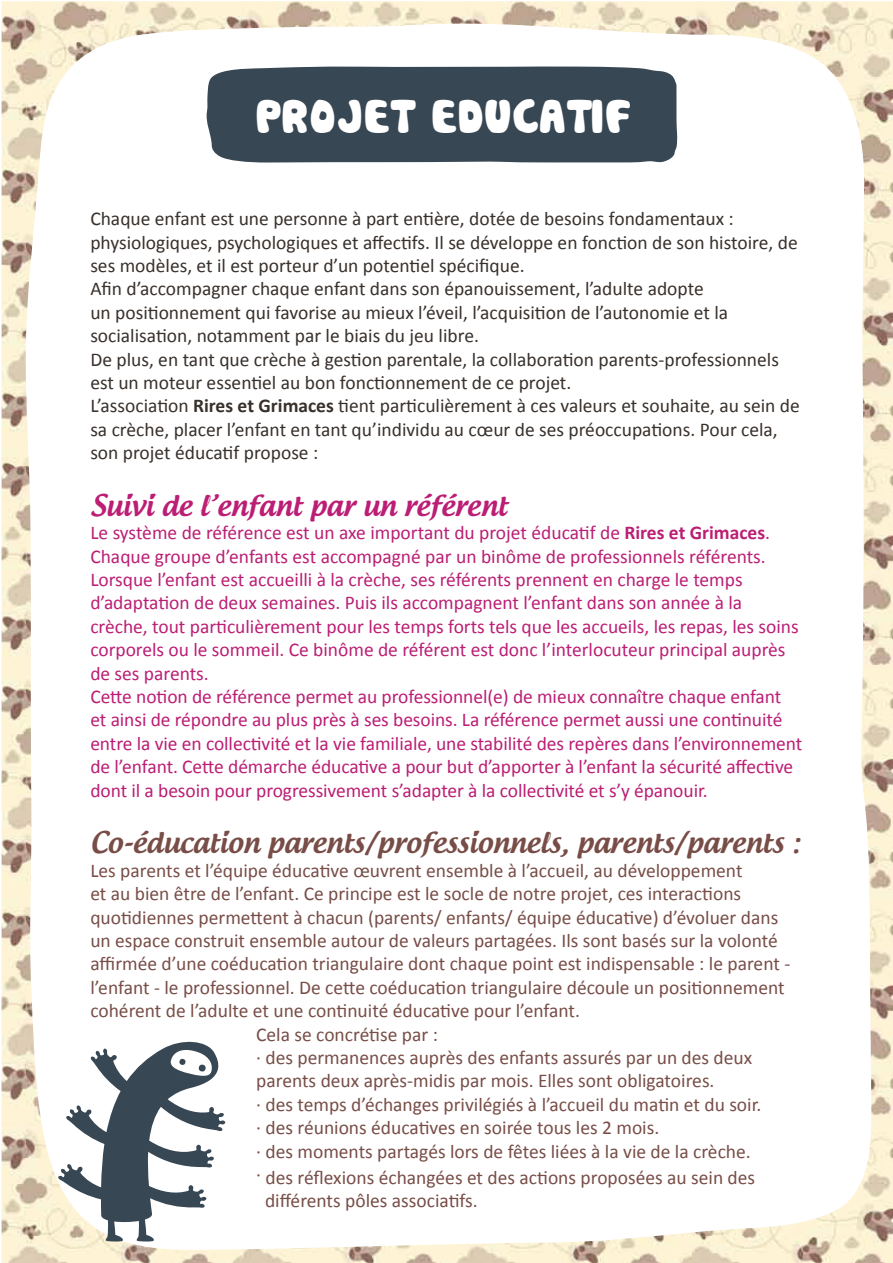
<style>
.page{position:relative;width:893px;height:1263px;background:#fff}
.page>*{position:absolute;margin:0;border:0;box-sizing:border-box;transform-origin:0 0}
.t1{font:46.2px "Cookies";color:#fff}
.t2{font:500 28.5px "Androgyne";color:#784d47}
.t3{font:500 28.5px "Androgyne";color:#bb1e74}
.t4{font:19.5px/23.4px "Calibri";color:#784d47}
.t5{font:19.5px/23.4px "Calibri";letter-spacing:-.005em;color:#bb1e74}
.t6{font:19.5px/23.4px "Calibri";color:#38302b}
.s1{font-weight:700}
</style>
<div class="page">
<hr style="left:892px;top:0;width:1px;height:1263px;background:#c7adcf">
<img style="left:2px;top:1px;width:891px;height:1262px">
<svg style="left:58px;top:1038px;width:168px;height:204px"></svg>
<h1 class="t1" style="left:256px;top:96px;width:377px">PROJET EDUCATIF</h1>
<p class="t6" style="left:90px;top:206px;width:709px">Chaque enfant est une personne à part entière, dotée de besoins fondamentaux : physiologiques, psychologiques et affectifs. Il se développe en fonction de son histoire, de ses modèles, et il est porteur d’un potentiel spécifique.</p>
<p class="t6" style="left:90px;top:276px;width:639px">Afin d’accompagner chaque enfant dans son épanouissement, l’adulte adopte un positionnement qui favorise au mieux l’éveil, l’acquisition de l’autonomie et la socialisation, notamment par le biais du jeu libre.</p>
<p class="t6" style="left:90px;top:346px;width:690px">De plus, en tant que crèche à gestion parentale, la collaboration parents-professionnels est un moteur essentiel au bon fonctionnement de ce projet.</p>
<p class="t6" style="left:90px;top:393px;width:711px">L’association <span class="s1">Rires et Grimaces</span> tient particulièrement à ces valeurs et souhaite, au sein de sa crèche, placer l’enfant en tant qu’individu au cœur de ses préoccupations. Pour cela, son projet éducatif propose :</p>
<p class="t3" style="left:90px;top:487px;width:419px">Suivi de l’enfant par un référent</p>
<p class="t5" style="left:90px;top:520px;width:681px">Le système de référence est un axe important du projet éducatif de <span class="s1">Rires et Grimaces</span>.</p>
<p class="t5" style="left:90px;top:544px;width:677px">Chaque groupe d’enfants est accompagné par un binôme de professionnels référents.</p>
<p class="t5" style="left:90px;top:567px;width:710px">Lorsque l’enfant est accueilli à la crèche, ses référents prennent en charge le temps d’adaptation de deux semaines. Puis ils accompagnent l’enfant dans son année à la crèche, tout particulièrement pour les temps forts tels que les accueils, les repas, les soins corporels ou le sommeil. Ce binôme de référent est donc l’interlocuteur principal auprès de ses parents.</p>
<p class="t5" style="left:90px;top:684px;width:713px">Cette notion de référence permet au professionnel(e) de mieux connaître chaque enfant et ainsi de répondre au plus près à ses besoins. La référence permet aussi une continuité entre la vie en collectivité et la vie familiale, une stabilité des repères dans l’environnement de l’enfant. Cette démarche éducative a pour but d’apporter à l’enfant la sécurité affective dont il a besoin pour progressivement s’adapter à la collectivité et s’y épanouir.</p>
<p class="t2" style="left:90px;top:824px;width:711px">Co-éducation parents/professionnels, parents/parents :</p>
<p class="t4" style="left:90px;top:858px;width:701px">Les parents et l’équipe éducative œuvrent ensemble à l’accueil, au développement<br>et au bien être de l’enfant. Ce principe est le socle de notre projet, ces interactions quotidiennes permettent à chacun (parents/ enfants/ équipe éducative) d’évoluer dans un espace construit ensemble autour de valeurs partagées. Ils sont basés sur la volonté affirmée d’une coéducation triangulaire dont chaque point est indispensable : le parent - l’enfant - le professionnel. De cette coéducation triangulaire découle un positionnement cohérent de l’adulte et une continuité éducative pour l’enfant.</p>
<p class="t4" style="left:256px;top:1021px;width:183px">Cela se concrétise par :</p>
<p class="t4" style="left:256px;top:1045px;width:498px">· des permanences auprès des enfants assurés par un des deux parents deux après-midis par mois. Elles sont obligatoires.</p>
<p class="t4" style="left:256px;top:1092px;width:507px">· des temps d’échanges privilégiés à l’accueil du matin et du soir.</p>
<p class="t4" style="left:256px;top:1115px;width:405px">· des réunions éducatives en soirée tous les 2 mois.</p>
<p class="t4" style="left:256px;top:1138px;width:496px">· des moments partagés lors de fêtes liées à la vie de la crèche.</p>
<p class="t4" style="left:256px;top:1165px;width:500px">· des réflexions échangées et des actions proposées au sein des</p>
<p class="t4" style="left:265px;top:1188px;width:214px">différents pôles associatifs.</p>
</div>
